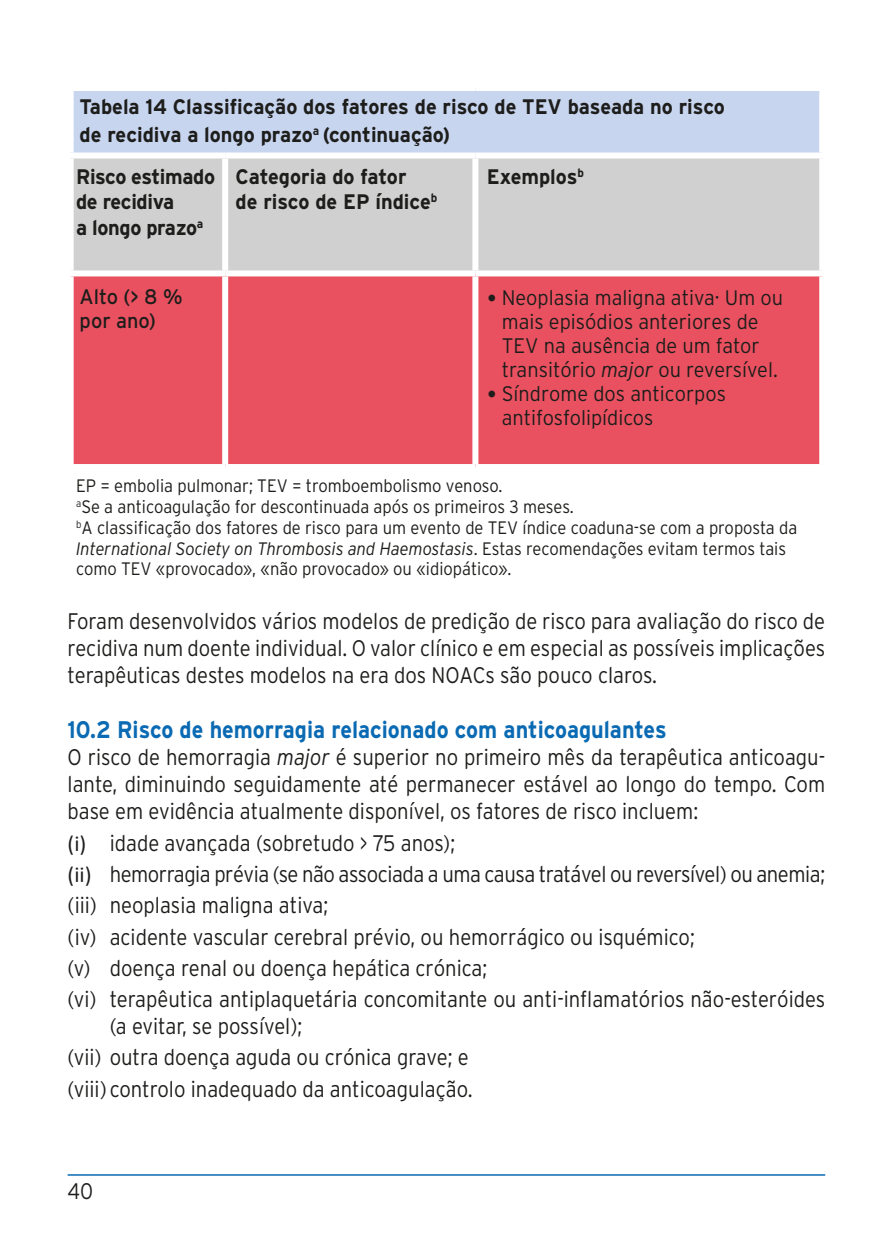
<style>
.page{position:relative;width:893px;height:1259px;background:#fff}
.page>*{position:absolute;margin:0;border:0;box-sizing:border-box;transform-origin:0 0}
.t1{font:700 24px "Interstate";color:#0a6ab3;scale:.9 1}
.t2{font:300 22.5px/31.2px "Interstate";color:#1d1d1b;text-align:justify;scale:.9 1}
.t3{font:300 21px/24px "Interstate";color:#1d1d1b;text-align:center;scale:.95 1}
.t4{font:700 21px/28.2px "Interstate";color:#1d1d1b;scale:.95 1}
.t5{font:700 21px/25.5px "Interstate";letter-spacing:-.02em;color:#1d1d1b;scale:.95 1}
.t6{font:21px/24px "Interstate";color:#1d1d1b;scale:.95 1}
.t7{font:300 18px/20.7px "Interstate";color:#1d1d1b;scale:.92 1}
.s1{font-family:"DIN";font-weight:500}
.s2{font-style:italic}
.s3{font-family:"Calibri";font-weight:400}
</style>
<div class="page">
<hr style="left:68px;top:1174px;width:756px;height:1px;background:#0a6ab3">
<div style="left:71px;top:88px;width:750px;height:67px;background:#c8d5ef"></div>
<div style="left:74px;top:158px;width:744px;height:112px;background:#d0d0d0"></div>
<div style="left:74px;top:276px;width:744px;height:188px;background:#ea5160"></div>
<svg style="left:819px;top:91px;width:2px;height:61px"></svg>
<div style="left:68px;top:85px;width:157px;height:6px;background:#fff"></div>
<div style="left:68px;top:91px;width:6px;height:61px;background:#fff"></div>
<div style="left:225px;top:85px;width:250px;height:6px;background:#fff"></div>
<div style="left:475px;top:85px;width:349px;height:6px;background:#fff"></div>
<div style="left:68px;top:152px;width:157px;height:6px;background:#fff"></div>
<div style="left:225px;top:152px;width:250px;height:6px;background:#fff"></div>
<div style="left:222px;top:158px;width:6px;height:112px;background:#fff"></div>
<div style="left:475px;top:152px;width:349px;height:6px;background:#fff"></div>
<div style="left:472px;top:158px;width:6px;height:112px;background:#fff"></div>
<svg style="left:818px;top:158px;width:4px;height:112px"></svg>
<div style="left:222px;top:276px;width:6px;height:188px;background:#fff"></div>
<div style="left:472px;top:276px;width:6px;height:188px;background:#fff"></div>
<svg style="left:818px;top:276px;width:5px;height:188px"></svg>
<p class="t4" style="left:80px;top:92px;width:680px">Tabela 14 Classificação dos fatores de risco de TEV baseada no risco de recidiva a longo prazo<sup>a</sup> (continuação)</p>
<p class="t5" style="left:76px;top:164px;width:148px">Risco estimado de recidiva<br>a longo prazo<sup>a</sup></p>
<p class="t4" style="left:235px;top:164px;width:214px;line-height:25.5px">Categoria do fator<br>de risco de EP índice<sup>b</sup></p>
<p class="t4" style="left:486px;top:162px;width:104px">Exemplos<sup>b</sup></p>
<p class="t6" style="left:80px;top:284px;width:110px">Alto (&gt; 8 % por ano)</p>
<p class="t3" style="left:486px;top:285px;width:313px"><span class="s1">•</span> Neoplasia maligna ativa· Um ou mais episódios anteriores de<br>TEV na ausência de um fator transitório <span class="s2">major</span> ou reversível.</p>
<p class="t3" style="left:501px;top:381px;width:237px;text-align:left;text-indent:-15px"><span class="s1">•</span> Síndrome dos anticorpos antifosfolipídicos</p>
<p class="t7" style="left:76px;top:475px;width:785px">EP = embolia pulmonar; TEV = tromboembolismo venoso.<br><sup>a</sup>Se a anticoagulação for descontinuada após os primeiros 3 meses.<br><sup>b</sup>A classificação dos fatores de risco para um evento de TEV índice coaduna-se com a proposta da <span class="s2">International Society on Thrombosis and Haemostasis</span>. Estas recomendações evitam termos tais como TEV «provocado», «não provocado» ou «idiopático».</p>
<p class="t2" style="left:68px;top:607px;width:842px;line-height:27px">Foram desenvolvidos vários modelos de predição de risco para avaliação do risco de recidiva num doente individual. O valor clínico e em especial as possíveis implicações terapêuticas destes modelos na era dos NOACs são pouco claros.</p>
<p class="t1" style="left:68px;top:716px;width:666px">10.2 Risco de hemorragia relacionado com anticoagulantes</p>
<p class="t2" style="left:68px;top:744px;width:842px;line-height:27px">O risco de hemorragia <span class="s2">major</span> é superior no primeiro mês da terapêutica anticoagu&shy;lante, diminuindo seguidamente até permanecer estável ao longo do tempo. Com base em evidência atualmente disponível, os fatores de risco incluem:</p>
<p class="t2" style="left:68px;top:827px;width:843px;text-align:left"><span class="s3">(i)</span> idade avançada (sobretudo &gt; 75 anos);<br><span class="s3">(ii)</span> hemorragia prévia (se não associada a uma causa tratável ou reversível) ou anemia; (iii) neoplasia maligna ativa;<br>(iv) acidente vascular cerebral prévio, ou hemorrágico ou isquémico;<br>(v) doença renal ou doença hepática crónica;<br>(vi) terapêutica antiplaquetária concomitante ou anti-inflamatórios não-esteróides</p>
<p class="t2" style="left:68px;top:1010px;width:451px;text-align:left;text-indent:42px">(a evitar, se possível);<br>(vii) outra doença aguda ou crónica grave; e (viii) controlo inadequado da anticoagulação.</p>
<p class="t2" style="left:68px;top:1175px;width:30px">40</p>
</div>
